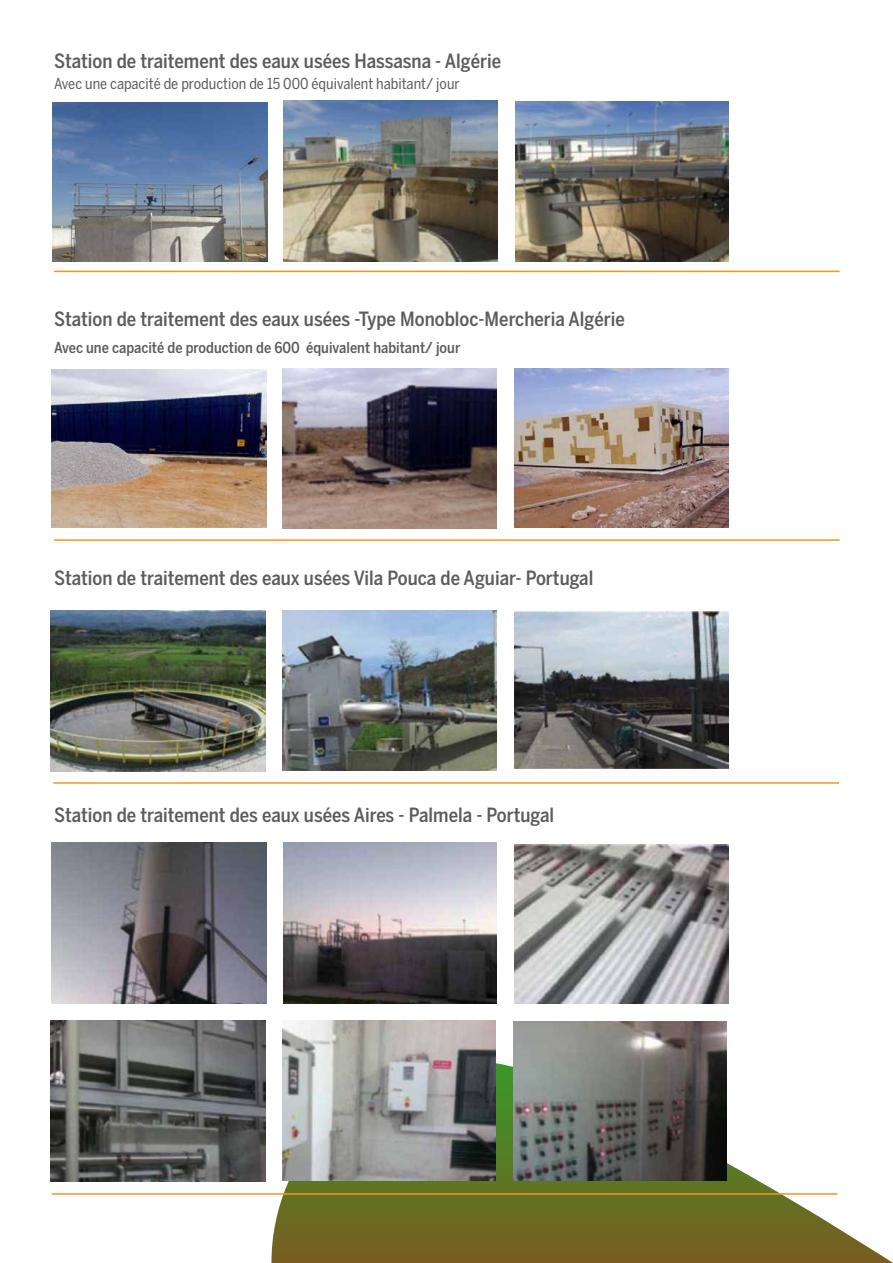
<style>
.page{position:relative;width:893px;height:1263px;background:#fff}
.page>*{position:absolute;margin:0;border:0;box-sizing:border-box;transform-origin:0 0}
.t1{font:500 19.5px "Benton Sans Cond";color:#5c5c5c}
.t2{font:15px "Benton Sans Cond";color:#5c5c5c}
.t3{font:500 15px "Benton Sans Cond";color:#5c5c5c}
</style>
<div class="page">
<img style="left:283px;top:101px;width:214px;height:160px">
<img style="left:515px;top:101px;width:213px;height:160px">
<img style="left:52px;top:102px;width:215px;height:160px">
<img style="left:283px;top:368px;width:214px;height:160px">
<img style="left:515px;top:368px;width:213px;height:160px">
<img style="left:283px;top:610px;width:214px;height:161px">
<img style="left:283px;top:843px;width:214px;height:160px">
<img style="left:514px;top:612px;width:214px;height:157px">
<img style="left:515px;top:844px;width:213px;height:159px">
<img style="left:51px;top:370px;width:215px;height:158px">
<img style="left:51px;top:610px;width:215px;height:161px">
<img style="left:52px;top:843px;width:214px;height:161px">
<svg style="left:271px;top:1061px;width:622px;height:202px"></svg>
<hr style="left:54px;top:271px;width:786px;height:1px;background:#f6931f">
<hr style="left:54px;top:539px;width:786px;height:2px;background:#f6931f">
<hr style="left:53px;top:782px;width:786px;height:2px;background:#f6931f">
<hr style="left:52px;top:1193px;width:785px;height:2px;background:#f6931f">
<img style="left:282px;top:1020px;width:213px;height:160px">
<img style="left:513px;top:1022px;width:214px;height:158px">
<img style="left:51px;top:1020px;width:214px;height:161px">
<p class="t1" style="left:54px;top:50px;width:449px">Station de traitement des eaux usées Hassasna - Algérie</p>
<p class="t2" style="left:54px;top:75px;width:407px">Avec une capacité de production de 15 000 équivalent habitant/ jour</p>
<p class="t1" style="left:54px;top:308px;width:572px">Station de traitement des eaux usées -Type Monobloc-Mercheria Algérie</p>
<p class="t3" style="left:54px;top:339px;width:408px">Avec une capacité de production de 600 équivalent habitant/ jour</p>
<p class="t1" style="left:54px;top:566px;width:541px">Station de traitement des eaux usées Vila Pouca de Aguiar- Portugal</p>
<p class="t1" style="left:54px;top:803px;width:502px">Station de traitement des eaux usées Aires - Palmela - Portugal</p>
</div>
